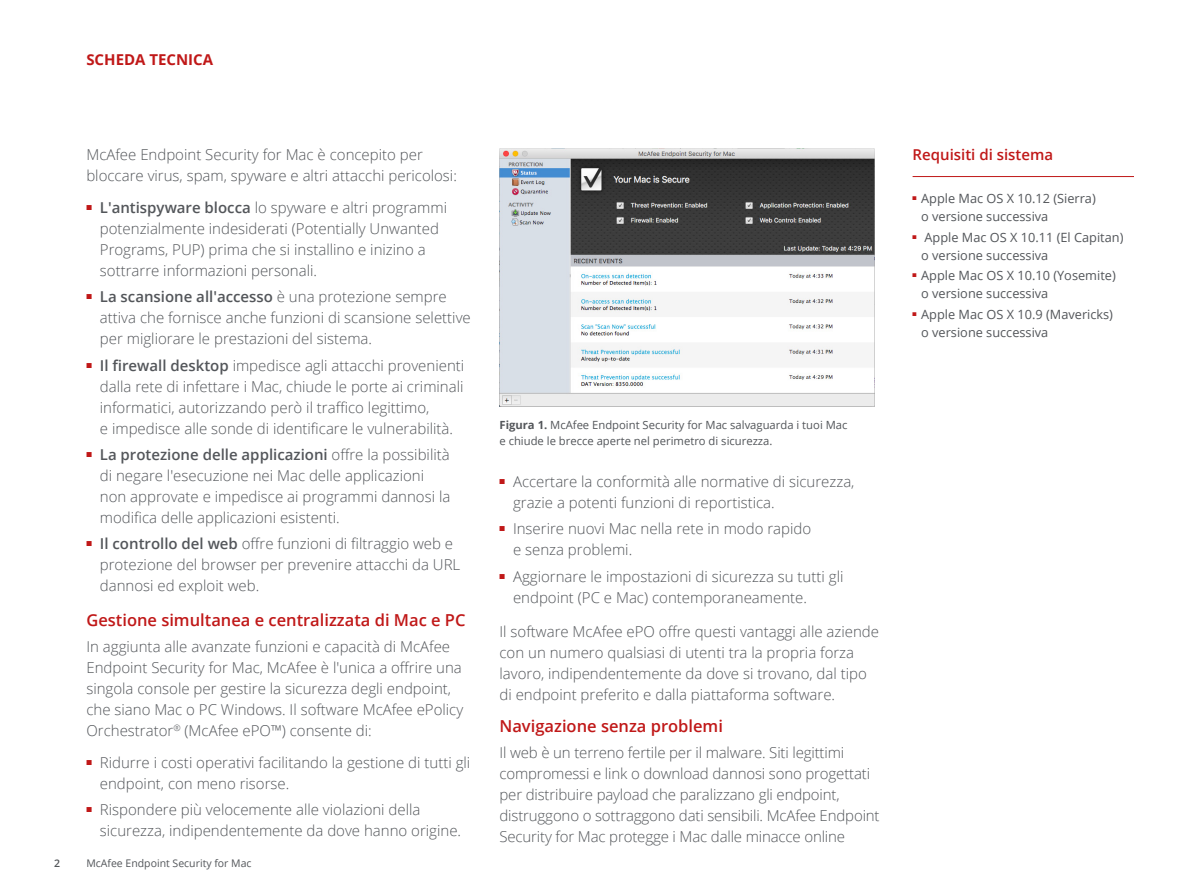
<style>
.page{position:relative;width:1188px;height:891px;background:#fff}
.page>*{position:absolute;margin:0;border:0;box-sizing:border-box;transform-origin:0 0}
.t1{font:600 16.5px "Open Sans";color:#c01818}
.t2{font:300 15px/21px "Open Sans";color:#53565a}
.t3{font:600 15px "Open Sans";color:#c01818}
.t4{font:700 15px "Open Sans";color:#c01818}
.t5{font:12.75px/18px "Open Sans";color:#53565a}
.t6{font:11.25px/16.5px "Open Sans";color:#53565a}
.t7{font:10.5px "Open Sans";color:#53565a}
.t8{font:600 10.5px "Open Sans";color:#53565a}
.s1{font-weight:600}
.s2{font-weight:700}
</style>
<div class="page">
<hr style="left:913px;top:176px;width:221px;height:1px;background:#c01818">
<img style="left:500px;top:148px;width:374px;height:259px">
<p class="t4" style="left:86px;top:49px;width:128px">SCHEDA TECNICA</p>
<p class="t2" style="left:86px;top:144px;width:372px">McAfee Endpoint Security for Mac è concepito per bloccare virus, spam, spyware e altri attacchi pericolosi:</p>
<p class="t2" style="left:100px;top:196px;width:349px;text-indent:-14px"><sup>■</sup> <span class="s1">L'antispyware blocca</span> lo spyware e altri programmi potenzialmente indesiderati (Potentially Unwanted Programs, PUP) prima che si installino e inizino a sottrarre informazioni personali.</p>
<p class="t2" style="left:100px;top:286px;width:372px;text-indent:-14px"><sup>■</sup> <span class="s1">La scansione all'accesso</span> è una protezione sempre attiva che fornisce anche funzioni di scansione selettive per migliorare le prestazioni del sistema.</p>
<p class="t2" style="left:100px;top:354px;width:366px;text-indent:-14px"><sup>■</sup> <span class="s1">Il firewall desktop</span> impedisce agli attacchi provenienti dalla rete di infettare i Mac, chiude le porte ai criminali informatici, autorizzando però il traffico legittimo,<br>e impedisce alle sonde di identificare le vulnerabilità.</p>
<p class="t2" style="left:100px;top:444px;width:352px;text-indent:-14px"><sup>■</sup> <span class="s1">La protezione delle applicazioni</span> offre la possibilità di negare l'esecuzione nei Mac delle applicazioni non approvate e impedisce ai programmi dannosi la modifica delle applicazioni esistenti.</p>
<p class="t2" style="left:100px;top:533px;width:362px;text-indent:-14px"><sup>■</sup> <span class="s1">Il controllo del web</span> offre funzioni di filtraggio web e protezione del browser per prevenire attacchi da URL dannosi ed exploit web.</p>
<p class="t1" style="left:86px;top:609px;width:381px">Gestione simultanea e centralizzata di Mac e PC</p>
<p class="t2" style="left:86px;top:636px;width:378px">In aggiunta alle avanzate funzioni e capacità di McAfee Endpoint Security for Mac, McAfee è l'unica a offrire una singola console per gestire la sicurezza degli endpoint, che siano Mac o PC Windows. Il software McAfee ePolicy Orchestrator<sup>®</sup> (McAfee ePO™) consente di:</p>
<p class="t2" style="left:100px;top:752px;width:372px;text-indent:-14px"><sup>■</sup> Ridurre i costi operativi facilitando la gestione di tutti gli endpoint, con meno risorse.</p>
<p class="t2" style="left:100px;top:799px;width:363px;text-indent:-14px"><sup>■</sup> Rispondere più velocemente alle violazioni della sicurezza, indipendentemente da dove hanno origine.</p>
<p class="t8" style="left:54px;top:856px;width:7px">2</p>
<p class="t7" style="left:86px;top:856px;width:167px">McAfee Endpoint Security for Mac</p>
<p class="t6" style="left:500px;top:416px;width:350px"><span class="s2">Figura 1.</span> McAfee Endpoint Security for Mac salvaguarda i tuoi Mac e chiude le brecce aperte nel perimetro di sicurezza.</p>
<p class="t2" style="left:513px;top:471px;width:343px;text-indent:-14px"><sup>■</sup> Accertare la conformità alle normative di sicurezza, grazie a potenti funzioni di reportistica.</p>
<p class="t2" style="left:513px;top:518px;width:300px;text-indent:-14px"><sup>■</sup> Inserire nuovi Mac nella rete in modo rapido e senza problemi.</p>
<p class="t2" style="left:513px;top:565px;width:332px;text-indent:-14px"><sup>■</sup> Aggiornare le impostazioni di sicurezza su tutti gli endpoint (PC e Mac) contemporaneamente.</p>
<p class="t2" style="left:500px;top:621px;width:381px">Il software McAfee ePO offre questi vantaggi alle aziende con un numero qualsiasi di utenti tra la propria forza lavoro, indipendentemente da dove si trovano, dal tipo di endpoint preferito e dalla piattaforma software.</p>
<p class="t1" style="left:500px;top:715px;width:225px">Navigazione senza problemi</p>
<p class="t2" style="left:500px;top:742px;width:382px">Il web è un terreno fertile per il malware. Siti legittimi compromessi e link o download dannosi sono progettati per distribuire payload che paralizzano gli endpoint, distruggono o sottraggono dati sensibili. McAfee Endpoint Security for Mac protegge i Mac dalle minacce online</p>
<p class="t3" style="left:913px;top:144px;width:142px">Requisiti di sistema</p>
<p class="t5" style="left:921px;top:189px;width:176px;text-indent:-9px"><sup>■</sup> Apple Mac OS X 10.12 (Sierra) o versione successiva</p>
<p class="t5" style="left:921px;top:228px;width:204px;text-indent:-9px"><sup>■</sup> Apple Mac OS X 10.11 (El Capitan) o versione successiva</p>
<p class="t5" style="left:921px;top:266px;width:196px;text-indent:-9px"><sup>■</sup> Apple Mac OS X 10.10 (Yosemite) o versione successiva</p>
<p class="t5" style="left:921px;top:305px;width:193px;text-indent:-9px"><sup>■</sup> Apple Mac OS X 10.9 (Mavericks) o versione successiva</p>
</div>
